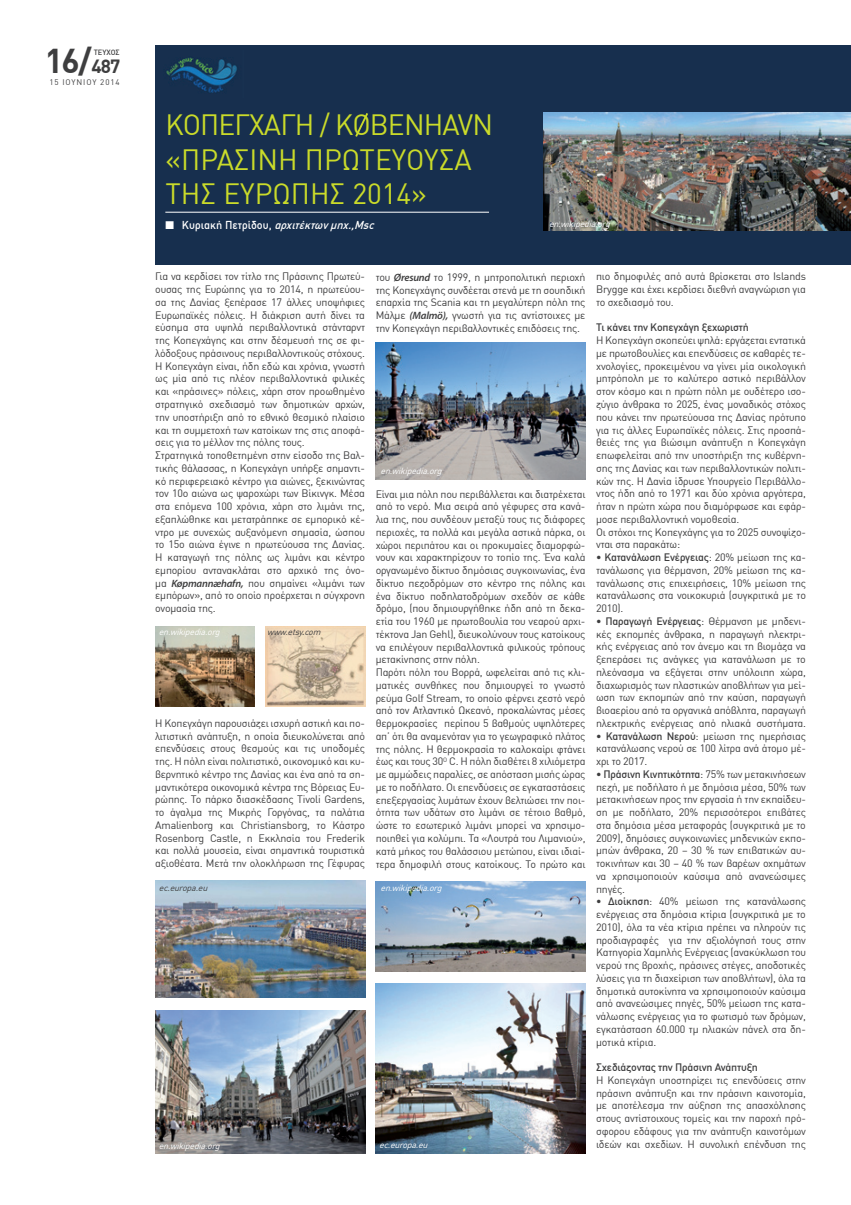
<style>
.page{position:relative;width:851px;height:1205px;background:#fff}
.page>*{position:absolute;margin:0;border:0;box-sizing:border-box;transform-origin:0 0}
.t1{font:700 33.75px "DIN Greek";color:#3e3e3f}
.t2{font:28.75px/34.5px "DIN Greek";color:#cadb2a}
.t3{font:italic 500 11.25px "DIN Greek";color:#fff}
.t4{font:10.62px/12.8px "DIN Greek";letter-spacing:-.02em;color:#3e3e3f;text-align:justify}
.t5{font:500 10.62px "DIN Greek";letter-spacing:-.02em;color:#3e3e3f}
.t6{font:italic 8.75px "DIN Greek";color:#fff}
.t7{font:italic 8.75px "DIN Greek";color:#3e3e3f}
.t8{font:8px "DIN Greek";letter-spacing:.11em;color:#3e3e3f}
.t9{font:500 7.5px "DIN Greek";color:#3e3e3f}
.s1{font-size:18.75px}
.s2{font-style:normal}
.s3{font-family:"Myriad Pro";font-weight:600;font-style:italic}
.s4{font-weight:500}
</style>
<div class="page">
<div style="left:155px;top:45px;width:695px;height:220px;background:#172f4e"></div>
<hr style="left:165px;top:212px;width:324px;height:1px;background:#fff">
<svg style="left:355px;top:113px;width:13px;height:24px"></svg>
<img style="left:543px;top:113px;width:307px;height:118px">
<img style="left:265px;top:626px;width:100px;height:80px">
<img style="left:155px;top:626px;width:100px;height:80px">
<img style="left:155px;top:1011px;width:210px;height:143px">
<img style="left:375px;top:342px;width:210px;height:137px">
<img style="left:375px;top:881px;width:210px;height:90px">
<img style="left:155px;top:881px;width:210px;height:116px">
<img style="left:375px;top:983px;width:210px;height:171px">
<img style="left:166px;top:57px;width:71px;height:36px">
<h1 class="t1" style="left:45px;top:41px;width:77px">16/<span class="s1">487</span></h1>
<p class="t9" style="left:94px;top:48px;width:27px">ΤΕΥΧΟΣ</p>
<p class="t8" style="left:49px;top:78px;width:72px">15 IOYNIOY 2014</p>
<h2 class="t2" style="left:165px;top:108px;width:329px">ΚΟΠΕΓΧΑΓΗ / KOBENHAVN «ΠΡΑΣΙΝΗ ΠΡΩΤΕΥΟΥΣΑ<br>ΤΗΣ ΕΥΡΩΠΗΣ 2014»</h2>
<p class="t3" style="left:165px;top:218px;width:213px">■ <span class="s2">Κυ ρ ια κ ή Π ετρ ίδ ο υ ,</span> αρχιτέκτωνμηx.,Msc</p>
<p class="t6" style="left:549px;top:219px;width:65px">en.wikipedia.org</p>
<p class="t4" style="left:155px;top:270px;width:211px;text-align:left">Για να κερδίσει τον τίτλο της Πράσινης Πρωτεύ&shy;ουσας της Ευρώπης για το 2014, η πρωτεύου&shy;σα της Δανίας ξεπέρασε 17 άλλες υποψήφιες Ευρωπαϊκές πόλεις. Η διάκριση αυτή δίνει τα εύσημα στα υψηλά περιβαλλοντικά στάνταρντ της Κοπεγχάγης και στην δέσμευσή της σε φι&shy;λόδοξους πράσινους περιβαλλοντικούς στόχους.<br>Η Κοπεγχάγη είναι, ήδη εδώ και χρόνια, γνωστή ως μία από τις πλέον περιβαλλοντικά φιλικές και «πράσινες» πόλεις, χάρη στον προωθημένο στρατηγικό σχεδιασμό των δημοτικών αρχών, την υποστήριξη από το εθνικό θεσμικό πλαίσιο και τη συμμετοχή των κατοίκων της στις αποφά&shy;σεις για το μέλλον της πόλης τους.<br>Στρατηγικά τοποθετημένη στην είσοδο της Βαλ&shy;τικής θάλασσας, η Κοπεγχάγη υπήρξε σημαντι&shy;κό περιφερειακό κέντρο για αιώνες, ξεκινώντας τον 10ο αιώνα ως ψαροχώρι των Βίκινγκ. Μέσα στα επόμενα 100 χρόνια, χάρη στο λιμάνι της, εξαπλώθηκε και μετατράπηκε σε εμπορικό κέ&shy;ντρο με συνεχώς αυξανόμενη σημασία, ώσπου το 15ο αιώνα έγινε η πρωτεύουσα της Δανίας.<br>Η καταγωγή της πόλης ως λιμάνι και κέντρο εμπορίου αντανακλάται στο αρχικό της όνο&shy;μα <span class="s3">Køpmannæhafn,</span> που σημαίνει «λιμάνι των εμπόρων», από το οποίο προέρχεται η σύγχρονη ονομασία της.</p>
<p class="t6" style="left:159px;top:627px;width:65px">en.wikipedia.org</p>
<p class="t7" style="left:267px;top:627px;width:57px">www.etsy.com</p>
<p class="t4" style="left:155px;top:717px;width:211px">H Κοπεγχάγη παρουσιάζει ισχυρή αστική και πο&shy;λιτιστική ανάπτυξη, η οποία διευκολύνεται από επενδύσεις στους θεσμούς και τις υποδομές της. Η πόλη είναι πολιτιστικό, οικονομικό και κυ&shy;βερνητικό κέντρο της Δανίας και ένα από τα ση&shy;μαντικότερα οικονομικά κέντρα της Βόρειας Ευ&shy;ρώπης. Το πάρκο διασκέδασης Tivoli Gardens, το άγαλμα της Μικρής Γοργόνας, τα παλάτια Amalienborg και Christiansborg, το Κάστρο Rosenborg Castle, η Εκκλησία του Frederik και πολλά μουσεία, είναι σημαντικά τουριστικά αξιοθέατα. Μετά την ολοκλήρωση της Γέφυρας</p>
<p class="t7" style="left:159px;top:883px;width:52px">ec.europa.eu</p>
<p class="t4" style="left:375px;top:271px;width:211px">του <span class="s3">Øresund</span> το 1999, η μητροπολιτική περιοχή της Κοπεγχάγης συνδέεται στενά με τη σουηδική επαρχία της Scania και τη μεγαλύτερη πόλη της Μάλμε <span class="s3">(Malmö),</span> γνωστή για τις αντίστοιχες με την Κοπεγχάγη περιβαλλοντικές επιδόσεις της.</p>
<p class="t6" style="left:380px;top:466px;width:65px">en.wikipedia.org</p>
<p class="t4" style="left:375px;top:487px;width:211px;text-align:left">Είναι μια πόλη που περιβάλλεται και διατρέχεται από το νερό. Μια σειρά από γέφυρες στα κανά&shy;λια της, που συνδέουν μεταξύ τους τις διάφορες περιοχές, τα πολλά και μεγάλα αστικά πάρκα, οι χώροι περιπάτου και οι προκυμαίες διαμορφώ&shy;νουν και χαρακτηρίζουν το τοπίο της. Ένα καλά οργανωμένο δίκτυο δημόσιας συγκοινωνίας, ένα δίκτυο πεζοδρόμων στο κέντρο της πόλης και ένα δίκτυο ποδηλατοδρόμων σχεδόν σε κάθε δρόμο, (που δημιουργήθηκε ήδη από τη δεκα&shy;ετία του 1960 με πρωτοβουλία του νεαρού αρχι&shy;τέκτονα Jan Gehl), διευκολύνουν τους κατοίκους να επιλέγουν περιβαλλοντικά φιλικούς τρόπους μετακίνησης στην πόλη.<br>Παρότι πόλη του Βορρά, ωφελείται από τις κλι&shy;ματικές συνθήκες που δημιουργεί το γνωστό ρεύμα Golf Stream, το οποίο φέρνει ζεστό νερό από τον Ατλαντικό Ωκεανό, προκαλώντας μέσες θερμοκρασίες περίπου 5 βαθμούς υψηλότερες απ’ ότι θα αναμενόταν για το γεωγραφικό πλάτος της πόλης. Η θερμοκρασία το καλοκαίρι φτάνει έως και τους 30<sup>Ο</sup> C. Η πόλη διαθέτει 8 χιλιόμετρα με αμμώδεις παραλίες, σε απόσταση μισής ώρας με το ποδήλατο. Οι επενδύσεις σε εγκαταστάσεις επεξεργασίας λυμάτων έχουν βελτιώσει την ποι&shy;ότητα των υδάτων στο λιμάνι σε τέτοιο βαθμό, ώστε το εσωτερικό λιμάνι μπορεί να χρησιμο&shy;ποιηθεί για κολύμπι. Τα «Λουτρά του Λιμανιού», κατά μήκος του θαλάσσιου μετώπου, είναι ιδιαί&shy;τερα δημοφιλή στους κατοίκους. Το πρώτο και</p>
<p class="t6" style="left:380px;top:883px;width:65px">en.wikipedia.org</p>
<p class="t6" style="left:159px;top:1140px;width:65px">en.wikipedia.org</p>
<p class="t6" style="left:379px;top:1140px;width:52px">ec.europa.eu</p>
<p class="t4" style="left:596px;top:270px;width:211px">πιο δημοφιλές από αυτά βρίσκεται στο Islands Brygge και έχει κερδίσει διεθνή αναγνώριση για το σχεδιασμό του.</p>
<p class="t5" style="left:596px;top:321px;width:154px">Τι κάνει την Κοπεγχάγη ξεχωριστή</p>
<p class="t4" style="left:596px;top:334px;width:211px;text-align:left">Η Κοπεγχάγη σκοπεύει ψηλά: εργάζεται εντατικά με πρωτοβουλίες και επενδύσεις σε καθαρές τε&shy;χνολογίες, προκειμένου να γίνει μία οικολογική μητρόπολη με το καλύτερο αστικό περιβάλλον στον κόσμο και η πρώτη πόλη με ουδέτερο ισο&shy;ζύγιο άνθρακα το 2025, ένας μοναδικός στόχος που κάνει την πρωτεύουσα της Δανίας πρότυπο για τις άλλες Ευρωπαϊκές πόλεις. Στις προσπά&shy;θειές της για βιώσιμη ανάπτυξη η Κοπεγχάγη επωφελείται από την υποστήριξη της κυβέρνη&shy;σης της Δανίας και των περιβαλλοντικών πολιτι&shy;κών της. Η Δανία ίδρυσε Υπουργείο Περιβάλλο&shy;ντος ήδη από το 1971 και δύο χρόνια αργότερα, ήταν η πρώτη χώρα που διαμόρφωσε και εφάρ&shy;μοσε περιβαλλοντική νομοθεσία.<br>Οι στόχοι της Κοπεγχάγης για το 2025 συνοψίζο&shy;νται στα παρακάτω:</p>
<p class="t4" style="left:596px;top:551px;width:211px"><span class="s4">• Κατανάλωση Ενέργειας</span>: 20% μείωση της κα&shy;τανάλωσης για θέρμανση, 20% μείωση της κα&shy;τανάλωσης στις επιχειρήσεις, 10% μείωση της κατανάλωσης στα νοικοκυριά (συγκριτικά με το 2010).</p>
<p class="t4" style="left:596px;top:615px;width:211px"><span class="s4">• Παραγωγή Ενέργειας</span>: Θέρμανση με μηδενι&shy;κές εκπομπές άνθρακα, η παραγωγή ηλεκτρι&shy;κής ενέργειας από τον άνεμο και τη βιομάζα να ξεπεράσει τις ανάγκες για κατανάλωση με το πλεόνασμα να εξάγεται στην υπόλοιπη χώρα, διαχωρισμός των πλαστικών αποβλήτων για μεί&shy;ωση των εκπομπών από την καύση, παραγωγή βιοαερίου από τα οργανικά απόβλητα, παραγωγή ηλεκτρικής ενέργειας από ηλιακά συστήματα.</p>
<p class="t4" style="left:596px;top:729px;width:211px"><span class="s4">• Κατανάλωση Νερού</span>: μείωση της ημερήσιας κατανάλωσης νερού σε 100 λίτρα ανά άτομο μέ&shy;χρι το 2017.</p>
<p class="t4" style="left:596px;top:768px;width:211px"><span class="s4">• Πράσινη Κινητικότητα</span>: 75% των μετακινήσεων πεζή, με ποδήλατο ή με δημόσια μέσα, 50% των μετακινήσεων προς την εργασία ή την εκπαίδευ&shy;ση με ποδήλατο, 20% περισσότεροι επιβάτες στα δημόσια μέσα μεταφοράς (συγκριτικά με το 2009), δημόσιες συγκοινωνίες μηδενικών εκπο&shy;μπών άνθρακα, 20 – 30 % των επιβατικών αυ&shy;τοκινήτων και 30 – 40 % των βαρέων οχημάτων να χρησιμοποιούν καύσιμα από ανανεώσιμες πηγές.</p>
<p class="t4" style="left:596px;top:895px;width:211px"><span class="s4">• Διοίκηση</span>: 40% μείωση της κατανάλωσης ενέργειας στα δημόσια κτίρια (συγκριτικά με το 2010), όλα τα νέα κτίρια πρέπει να πληρούν τις προδιαγραφές για την αξιολόγησή τους στην Κατηγορία Χαμηλής Ενέργειας (ανακύκλωση του νερού της βροχής, πράσινες στέγες, αποδοτικές λύσεις για τη διαχείριση των αποβλήτων), όλα τα δημοτικά αυτοκίνητα να χρησιμοποιούν καύσιμα από ανανεώσιμες πηγές, 50% μείωση της κατα&shy;νάλωσης ενέργειας για το φωτισμό των δρόμων, εγκατάσταση 60.000 τμ ηλιακών πάνελ στα δη&shy;μοτικά κτίρια.</p>
<p class="t5" style="left:596px;top:1061px;width:163px">Σχεδιάζοντας την Πράσινη Ανάπτυξη</p>
<p class="t4" style="left:596px;top:1074px;width:211px">Η Κοπεγχάγη υποστηρίζει τις επενδύσεις στην πράσινη ανάπτυξη και την πράσινη καινοτομία, με αποτέλεσμα την αύξηση της απασχόλησης στους αντίστοιχους τομείς και την παροχή πρό&shy;σφορου εδάφους για την ανάπτυξη καινοτόμων ιδεών και σχεδίων. Η συνολική επένδυση της</p>
</div>
